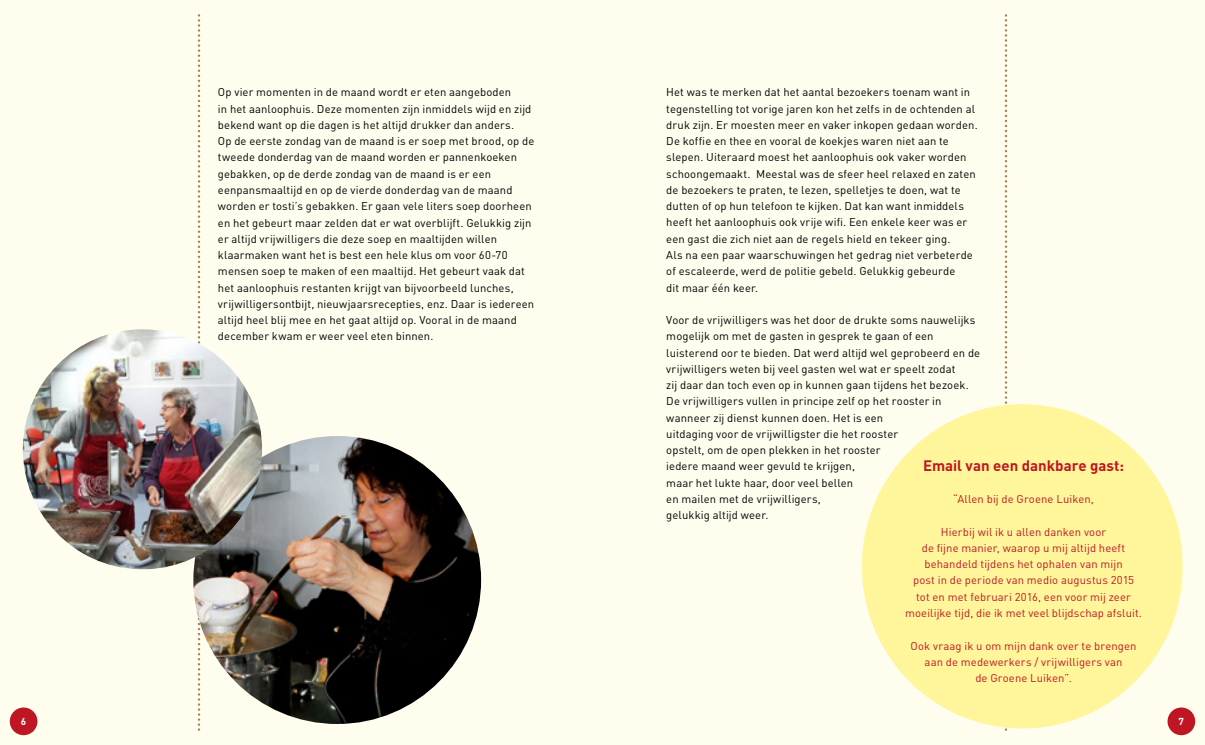
<style>
.page{position:relative;width:1205px;height:745px;background:#fff}
.page>*{position:absolute;margin:0;border:0;box-sizing:border-box;transform-origin:0 0}
.t1{font:700 15px "DINOT";color:#be1622}
.t2{font:11.25px/16.2px "DINOT";letter-spacing:.01em;color:#000}
.t3{font:11.25px/16.2px "DINOT";letter-spacing:.01em;color:#be1622;text-align:center}
.t4{font:700 10px "DINOT";color:#fff}
</style>
<div class="page">
<div style="left:0;top:0;width:1205px;height:744px;background:#fffdee"></div>
<div style="left:10px;top:707px;width:27px;height:27px;background:#be1622;border-radius:50%"></div>
<div style="left:1167px;top:707px;width:28px;height:27px;background:#be1622;border-radius:50%"></div>
<svg style="left:198px;top:15px;width:2px;height:715px"></svg>
<svg style="left:1005px;top:15px;width:2px;height:715px"></svg>
<img style="left:193px;top:435px;width:288px;height:288px;border-radius:144px">
<img style="left:23px;top:329px;width:239px;height:240px;border-radius:118px">
<div style="left:862px;top:404px;width:320px;height:324px;background:#fff69b;border-radius:50%"></div>
<p class="t2" style="left:218px;top:84px;width:318px">Op vier momenten in de maand wordt er eten aangeboden<br>in het aanloophuis. Deze momenten zijn inmiddels wijd en zijd bekend want op die dagen is het altijd drukker dan anders.<br>Op de eerste zondag van de maand is er soep met brood, op de tweede donderdag van de maand worden er pannenkoeken gebakken, op de derde zondag van de maand is er een eenpansmaaltijd en op de vierde donderdag van de maand worden er tosti’s gebakken. Er gaan vele liters soep doorheen en het gebeurt maar zelden dat er wat overblijft. Gelukkig zijn er altijd vrijwilligers die deze soep en maaltijden willen klaarmaken want het is best een hele klus om voor 60-70 mensen soep te maken of een maaltijd. Het gebeurt vaak dat het aanloophuis restanten krijgt van bijvoorbeeld lunches, vrijwilligersontbijt, nieuwjaarsrecepties, enz. Daar is iedereen altijd heel blij mee en het gaat altijd op. Vooral in de maand december kwam er weer veel eten binnen.</p>
<p class="t2" style="left:666px;top:84px;width:313px">Het was te merken dat het aantal bezoekers toenam want in tegenstelling tot vorige jaren kon het zelfs in de ochtenden al druk zijn. Er moesten meer en vaker inkopen gedaan worden.<br>De koffie en thee en vooral de koekjes waren niet aan te slepen. Uiteraard moest het aanloophuis ook vaker worden schoongemaakt. Meestal was de sfeer heel relaxed en zaten de bezoekers te praten, te lezen, spelletjes te doen, wat te dutten of op hun telefoon te kijken. Dat kan want inmiddels heeft het aanloophuis ook vrije wifi. Een enkele keer was er een gast die zich niet aan de regels hield en tekeer ging.<br>Als na een paar waarschuwingen het gedrag niet verbeterde of escaleerde, werd de politie gebeld. Gelukkig gebeurde<br>dit maar één keer.</p>
<p class="t2" style="left:666px;top:311px;width:315px">Voor de vrijwilligers was het door de drukte soms nauwelijks mogelijk om met de gasten in gesprek te gaan of een luisterend oor te bieden. Dat werd altijd wel geprobeerd en de vrijwilligers weten bij veel gasten wel wat er speelt zodat<br>zij daar dan toch even op in kunnen gaan tijdens het bezoek.<br>De vrijwilligers vullen in principe zelf op het rooster in wanneer zij dienst kunnen doen. Het is een<br>uitdaging voor de vrijwilligster die het rooster<br>opstelt, om de open plekken in het rooster<br>iedere maand weer gevuld te krijgen,<br>maar het lukte haar, door veel bellen<br>en mailen met de vrijwilligers,<br>gelukkig altijd weer.</p>
<h1 class="t1" style="left:923px;top:455px;width:202px">Email van een dankbare gast:</h1>
<p class="t3" style="left:953px;top:490px;width:142px">“Allen bij de Groene Luiken,</p>
<p class="t3" style="left:905px;top:523px;width:238px">Hierbij wil ik u allen danken voor<br>de fijne manier, waarop u mij altijd heeft behandeld tijdens het ophalen van mijn<br>post in de periode van medio augustus 2015 tot en met februari 2016, een voor mij zeer moeilijke tijd, die ik met veel blijdschap afsluit.</p>
<p class="t3" style="left:910px;top:636px;width:227px">Ook vraag ik u om mijn dank over te brengen aan de medewerkers / vrijwilligers van<br>de Groene Luiken”.</p>
<p class="t4" style="left:21px;top:714px;width:7px">6</p>
<p class="t4" style="left:1178px;top:714px;width:7px">7</p>
</div>
